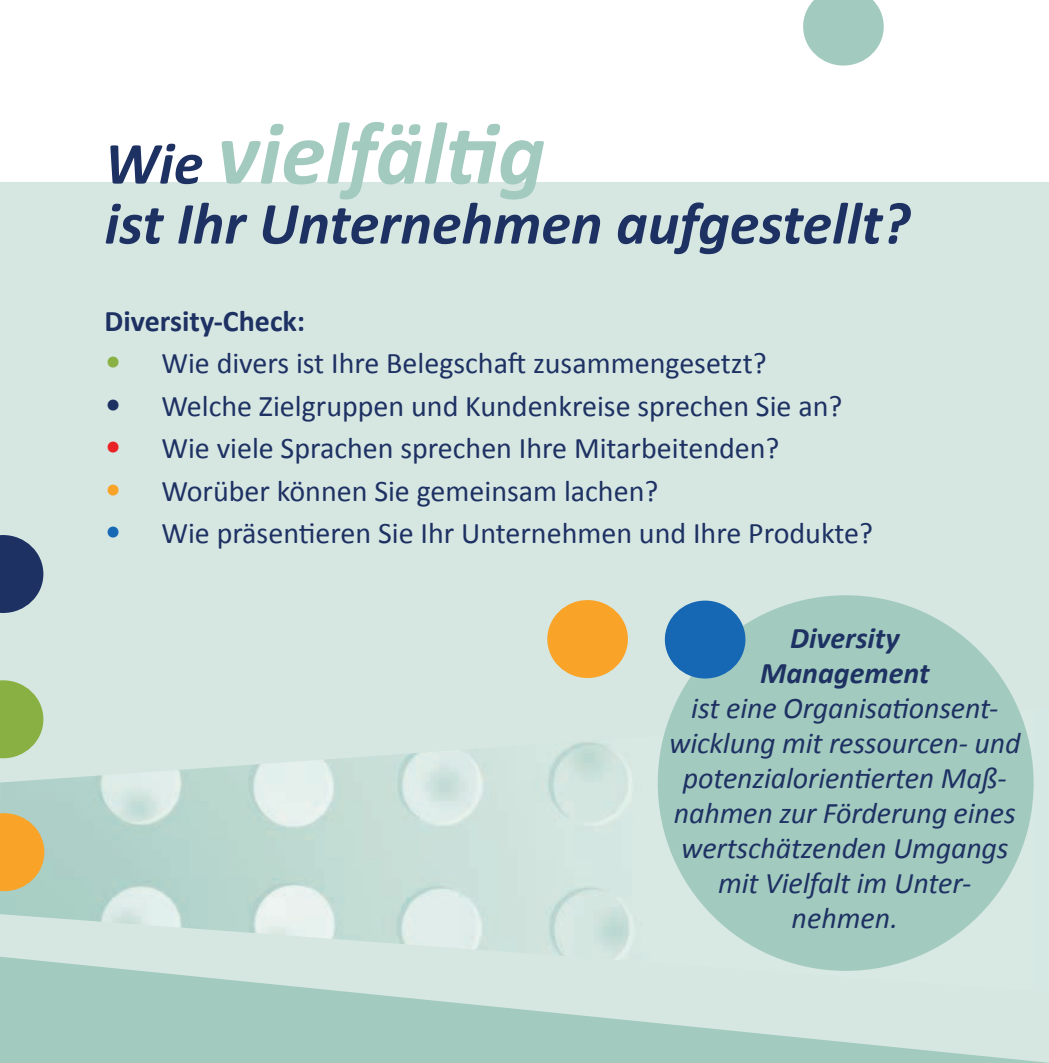
<style>
.page{position:relative;width:1049px;height:1063px;background:#fff}
.page>*{position:absolute;margin:0;border:0;box-sizing:border-box;transform-origin:0 0}
.t1{font:italic 700 90px "Calibri";color:#a2cabf}
.t2{font:italic 700 60px "Calibri";color:#1e3163}
.t3{font:30px "Calibri";color:#1e3163}
.t4{font:italic 30px/35px "Calibri";letter-spacing:-.005em;color:#1e3163;text-align:center}
.t5{font:italic 700 30px/35px "Calibri";color:#1e3163;text-align:center}
.t6{font:700 30px "Calibri";color:#1e3163}
.s1{font-size:60px;color:#1e3163}
.s2{font-size:35px;color:#88b042}
.s3{font-size:35px}
.s4{font-size:35px;color:#e92325}
.s5{font-size:35px;color:#f9a328}
.s6{font-size:35px;color:#1768b4}
</style>
<div class="page">
<div style="left:0;top:182px;width:1048px;height:526px;background:#d6e7e2"></div>
<img style="left:0;top:708px;width:1048px;height:249px">
<svg style="left:0;top:957px;width:1048px;height:106px;background:#bbd8d0"></svg>
<div style="left:547px;top:600px;width:80px;height:78px;background:#f9a328;border-radius:50%"></div>
<svg style="left:803px;top:0;width:80px;height:66px"></svg>
<svg style="left:0;top:680px;width:43px;height:78px;background:#97ba61"></svg>
<svg style="left:0;top:813px;width:44px;height:78px;background:#eaab46"></svg>
<svg style="left:0;top:535px;width:43px;height:78px;background:#41547b"></svg>
<div style="left:657px;top:595px;width:376px;height:376px;background:#a2cabf;border-radius:50%"></div>
<div style="left:664px;top:601px;width:81px;height:78px;background:#1768b4;border-radius:50%"></div>
<p class="t1" style="left:105px;top:98px;width:442px"><span class="s1">Wie</span> vielfältig</p>
<p class="t2" style="left:105px;top:186px;width:806px">ist Ihr Unternehmen aufgestellt?</p>
<p class="t6" style="left:105px;top:302px;width:202px">Diversity-Check:</p>
<p class="t3" style="left:105px;top:345px;width:663px"><span class="s2">•</span> Wie divers ist Ihre Belegschaft zusammengesetzt?</p>
<p class="t3" style="left:105px;top:387px;width:739px"><span class="s3">•</span> Welche Zielgruppen und Kundenkreise sprechen Sie an?</p>
<p class="t3" style="left:105px;top:430px;width:676px"><span class="s4">•</span> Wie viele Sprachen sprechen Ihre Mitarbeitenden?</p>
<p class="t3" style="left:105px;top:472px;width:555px"><span class="s5">•</span> Worüber können Sie gemeinsam lachen?</p>
<p class="t3" style="left:105px;top:515px;width:769px"><span class="s6">•</span> Wie präsentieren Sie Ihr Unternehmen und Ihre Produkte?</p>
<p class="t5" style="left:760px;top:619px;width:171px">Diversity<br>Management</p>
<p class="t4" style="left:669px;top:689px;width:353px">ist eine Organisationsent&shy;wicklung mit ressourcen- und potenzialorientierten Maß&shy;nahmen zur Förderung eines wertschätzenden Umgangs mit Vielfalt im Unter&shy;nehmen.</p>
</div>
